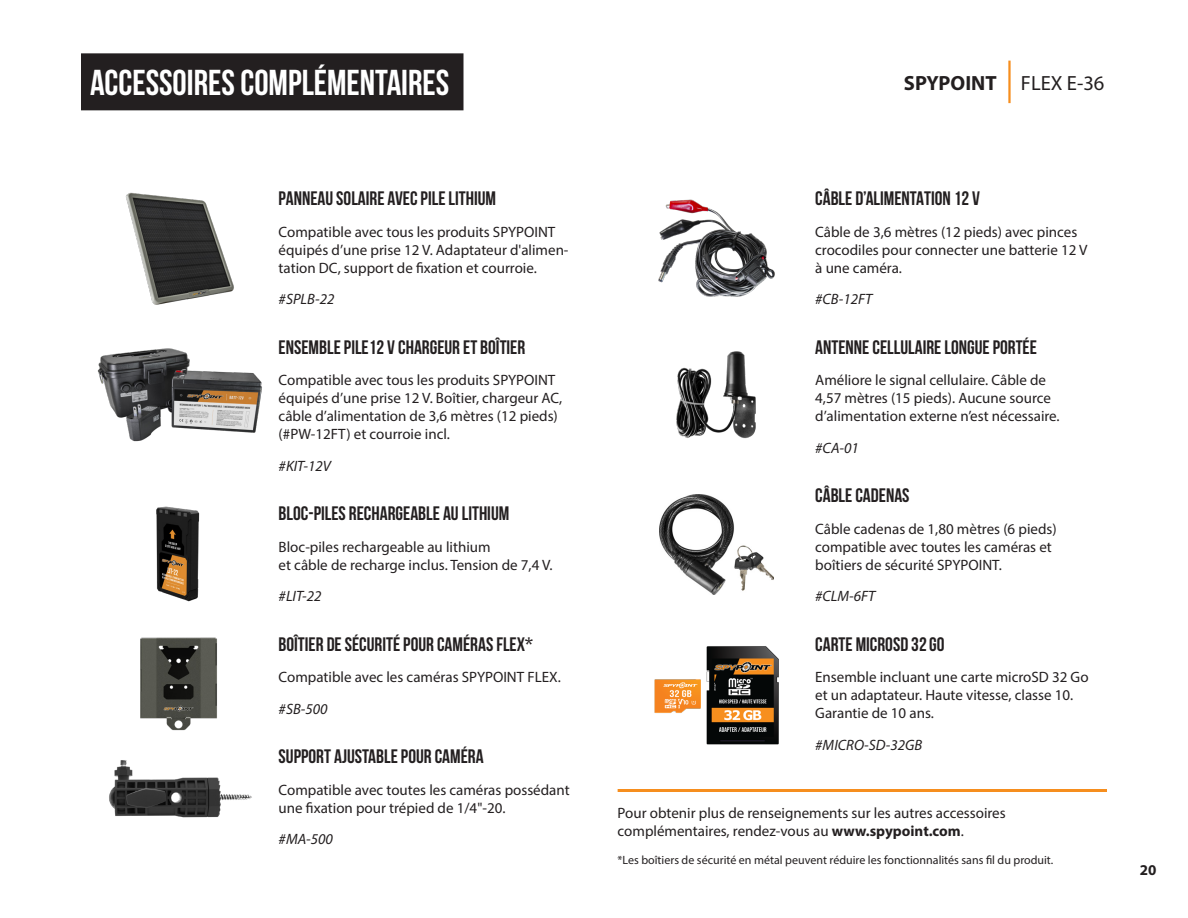
<style>
.page{position:relative;width:1188px;height:918px;background:#fff}
.page>*{position:absolute;margin:0;border:0;box-sizing:border-box;transform-origin:0 0}
.TABLE_DES_MATIÈRES{font:700 36px "Bebas Neue";color:#fff}
.t1{font:700 20.55px "Myriad Pro";color:#231f20}
.SOUS-TITRE_ACCESSOIR{font:700 19.5px "Bebas Neue";color:#231f20}
.SOUS-TITRE{font:700 19.5px "Bebas Neue";color:#231f20}
.TEXTE_COURANT{font:15px/18px "Myriad Pro";color:#231f20}
.TEXTE_COURANT-2{font:italic 15px "Myriad Pro";color:#231f20}
.t2{font:700 15px "Myriad Pro";color:#231f20}
.NOTES{font:12px "Myriad Pro";color:#231f20}
.s1{font-weight:400}
.s2{font-weight:700}
</style>
<div class="page">
<hr style="left:1008px;top:61px;width:3px;height:42px;background:#f68e1e">
<div style="left:81px;top:53px;width:383px;height:57px;background:#231f20"></div>
<img style="left:125px;top:192px;width:109px;height:113px">
<img style="left:97px;top:348px;width:165px;height:94px">
<img style="left:156px;top:507px;width:44px;height:94px">
<img style="left:140px;top:637px;width:77px;height:94px">
<img style="left:109px;top:760px;width:143px;height:58px">
<img style="left:676px;top:351px;width:80px;height:88px">
<img style="left:659px;top:495px;width:114px;height:100px">
<img style="left:654px;top:646px;width:125px;height:99px">
<img style="left:658px;top:199px;width:117px;height:98px">
<hr style="left:618px;top:789px;width:489px;height:3px;background:#f68e1e">
<p class="TABLE_DES_MATIÈRES" style="left:90px;top:63px;width:361px">ACCESSOIRES COMPLÉMENTAIRES</p>
<h2 class="t1" style="left:904px;top:69px;width:202px">SPYPOINT <span class="s1">FLEX E-36</span></h2>
<p class="SOUS-TITRE_ACCESSOIR" style="left:279px;top:188px;width:219px">PANNEAU SOLAIRE AVEC PILE LITHIUM</p>
<p class="TEXTE_COURANT" style="left:279px;top:223px;width:291px">Compatible avec tous les produits SPYPOINT équipés d’une prise 12 V. Adaptateur d'alimen&shy;tation DC, support de fixation et courroie.</p>
<p class="TEXTE_COURANT-2" style="left:279px;top:290px;width:57px">#SPLB-22</p>
<p class="SOUS-TITRE_ACCESSOIR" style="left:279px;top:336px;width:248px">ENSEMBLE PILE12 V CHARGEUR ET BOÎTIER</p>
<p class="TEXTE_COURANT" style="left:279px;top:371px;width:285px">Compatible avec tous les produits SPYPOINT équipés d’une prise 12 V. Boîtier, chargeur AC, câble d’alimentation de 3,6 mètres (12 pieds) (#PW-12FT) et courroie incl.</p>
<p class="TEXTE_COURANT-2" style="left:279px;top:457px;width:54px">#KIT-12V</p>
<p class="SOUS-TITRE_ACCESSOIR" style="left:279px;top:503px;width:232px">BLOC-PILES RECHARGEABLE AU LITHIUM</p>
<p class="TEXTE_COURANT" style="left:279px;top:538px;width:276px">Bloc-piles rechargeable au lithium<br>et câble de recharge inclus. Tension de 7,4 V.</p>
<p class="TEXTE_COURANT-2" style="left:279px;top:587px;width:45px">#LIT-22</p>
<p class="SOUS-TITRE_ACCESSOIR" style="left:279px;top:633px;width:256px">BOÎTIER DE SÉCURITÉ POUR CAMÉRAS FLEX*</p>
<p class="TEXTE_COURANT" style="left:279px;top:668px;width:284px">Compatible avec les caméras SPYPOINT FLEX.</p>
<p class="TEXTE_COURANT-2" style="left:279px;top:700px;width:51px">#SB-500</p>
<p class="SOUS-TITRE_ACCESSOIR" style="left:279px;top:746px;width:207px">SUPPORT AJUSTABLE POUR CAMÉRA</p>
<p class="TEXTE_COURANT" style="left:279px;top:781px;width:293px">Compatible avec toutes les caméras possédant une fixation pour trépied de 1/4"-20.</p>
<p class="TEXTE_COURANT-2" style="left:279px;top:830px;width:56px">#MA-500</p>
<p class="SOUS-TITRE" style="left:815px;top:188px;width:166px">CÂBLE D’ALIMENTATION 12 V</p>
<p class="TEXTE_COURANT" style="left:815px;top:223px;width:274px">Câble de 3,6 mètres (12 pieds) avec pinces crocodiles pour connecter une batterie 12 V à une caméra.</p>
<p class="TEXTE_COURANT-2" style="left:815px;top:290px;width:59px">#CB-12FT</p>
<p class="SOUS-TITRE_ACCESSOIR" style="left:815px;top:336px;width:223px">ANTENNE CELLULAIRE LONGUE PORTÉE</p>
<p class="TEXTE_COURANT" style="left:815px;top:371px;width:246px">Améliore le signal cellulaire. Câble de<br>4,57 mètres (15 pieds). Aucune source d’alimentation externe n’est nécessaire.</p>
<p class="TEXTE_COURANT-2" style="left:815px;top:439px;width:45px">#CA-01</p>
<p class="SOUS-TITRE_ACCESSOIR" style="left:815px;top:485px;width:96px">CÂBLE CADENAS</p>
<p class="TEXTE_COURANT" style="left:815px;top:520px;width:243px">Câble cadenas de 1,80 mètres (6 pieds) compatible avec toutes les caméras et boîtiers de sécurité SPYPOINT.</p>
<p class="TEXTE_COURANT-2" style="left:815px;top:587px;width:62px">#CLM-6FT</p>
<p class="SOUS-TITRE_ACCESSOIR" style="left:815px;top:633px;width:131px">CARTE MICROSD 32GO</p>
<p class="TEXTE_COURANT" style="left:815px;top:668px;width:275px">Ensemble incluant une carte microSD 32 Go et un adaptateur. Haute vitesse, classe 10.<br>Garantie de 10 ans.</p>
<p class="TEXTE_COURANT-2" style="left:815px;top:736px;width:109px">#MICRO-SD-32GB</p>
<p class="TEXTE_COURANT" style="left:618px;top:803px;width:390px">Pour obtenir plus de renseignements sur les autres accessoires complémentaires, rendez-vous au <span class="s2">www.spypoint.com</span>.</p>
<p class="NOTES" style="left:618px;top:853px;width:437px">*Les boîtiers de sécurité en métal peuvent réduire les fonctionnalités sans fil du produit.</p>
<p class="t2" style="left:1140px;top:860px;width:18px">20</p>
</div>
